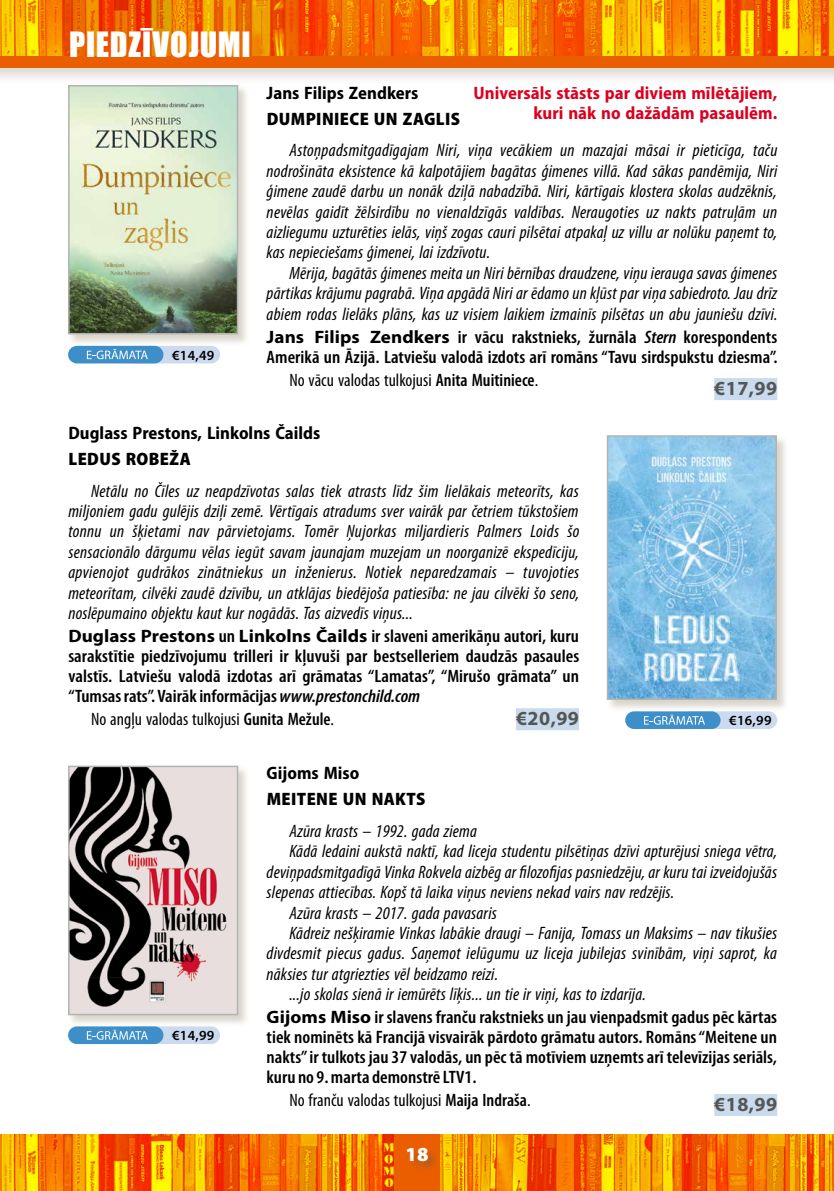
<style>
.page{position:relative;width:834px;height:1191px;background:#fff}
.page>*{position:absolute;margin:0;border:0;box-sizing:border-box;transform-origin:0 0}
.t1{font:32px "Impact";letter-spacing:.025em;color:#fff}
.t2{font:700 20px "Myriad Pro";letter-spacing:.02em;color:#555756}
.t3{font:900 20px "Myriad Pro";color:#fff}
.t4{font:italic condensed 18px/20.4px "Myriad Pro";letter-spacing:.01em;color:#000;text-align:justify}
.t5{font:600 condensed 18px/20px "Myriad Pro";color:#000;text-align:justify;scale:1.06 1}
.t6{font:condensed 18px "Myriad Pro";color:#000}
.t7{font:700 semi-condensed 18px/20.4px "Myriad Pro";color:#dc0020;text-align:right}
.t8{font:700 semi-condensed 18px "Myriad Pro";color:#000}
.t9{font:900 semi-condensed 18px "Myriad Pro";letter-spacing:.02em;color:#000}
.t10{font:600 14px "Myriad Pro";letter-spacing:.02em;color:#000}
.s1{font-weight:700;font-stretch:normal}
.s2{font-style:italic}
.s3{font-weight:600}
</style>
<div class="page">
<svg style="left:0;top:1134px;width:833px;height:57px;background:#f38200"></svg>
<div style="left:394px;top:1134px;width:45px;height:57px;background:#eb5e00"></div>
<div style="left:407px;top:1148px;width:32px;height:24px;background:#715741;opacity:.5"></div>
<svg style="left:0;top:0;width:833px;height:50px;background:#f48600"></svg>
<svg style="left:115px;top:0;width:13px;height:25px"></svg>
<svg style="left:62px;top:0;width:39px;height:50px"></svg>
<svg style="left:136px;top:0;width:35px;height:25px"></svg>
<div style="left:606px;top:435px;width:182px;height:277px;background:#877352;opacity:.3"></div>
<img style="left:609px;top:438px;width:164px;height:259px">
<div style="left:606px;top:435px;width:170px;height:265px;border:2px solid #b1b4b4"></div>
<div style="left:67px;top:84px;width:183px;height:262px;background:#877352;opacity:.3"></div>
<img style="left:71px;top:88px;width:164px;height:243px">
<div style="left:68px;top:85px;width:170px;height:249px;border:2px solid #b1b4b4"></div>
<div style="left:67px;top:765px;width:183px;height:262px;background:#877352;opacity:.3"></div>
<img style="left:71px;top:768px;width:164px;height:244px">
<div style="left:68px;top:765px;width:170px;height:250px;border:2px solid #b1b4b4"></div>
<div style="left:0;top:50px;width:833px;height:36px;background:#715741;opacity:.3"></div>
<div style="left:0;top:57px;width:833px;height:11px;background:#eb5e00"></div>
<div style="left:75px;top:25px;width:192px;height:41px;background:#ee6000;opacity:.7"></div>
<div style="left:125px;top:346px;width:95px;height:17px;background:#cbdaef;border-radius:9px"></div>
<div style="left:68px;top:346px;width:95px;height:17px;background:#3e8fc9;border-radius:9px"></div>
<svg style="left:87px;top:349px;width:61px;height:10px"></svg>
<div style="left:125px;top:1026px;width:95px;height:18px;background:#cbdaef;border-radius:9px"></div>
<div style="left:68px;top:1026px;width:95px;height:18px;background:#3e8fc9;border-radius:9px"></div>
<svg style="left:87px;top:1029px;width:61px;height:10px"></svg>
<div style="left:714px;top:378px;width:63px;height:22px;background:#cadbee"></div>
<div style="left:714px;top:1094px;width:63px;height:22px;background:#cadbee"></div>
<div style="left:681px;top:711px;width:96px;height:18px;background:#cbdaef;border-radius:9px"></div>
<div style="left:625px;top:711px;width:95px;height:18px;background:#3e8fc9;border-radius:9px"></div>
<svg style="left:644px;top:715px;width:60px;height:9px"></svg>
<div style="left:516px;top:708px;width:63px;height:22px;background:#cadbee"></div>
<h1 class="t1" style="left:69px;top:19px;width:183px">PIEDZĪVOJUMI</h1>
<p class="t10" style="left:172px;top:347px;width:44px">€14,49</p>
<p class="t8" style="left:266px;top:82px;width:153px">Jans Filips Zendkers</p>
<p class="t9" style="left:267px;top:108px;width:195px">DUMPINIECE UN ZAGLIS</p>
<p class="t4" style="left:266px;top:141px;width:512px;text-indent:23px">Astoņpadsmitgadīgajam Niri, viņa vecākiem un mazajai māsai ir pieticīga, taču nodrošināta eksistence kā kalpotājiem bagātas ģimenes villā. Kad sākas pandēmija, Niri ģimene zaudē darbu un nonāk dziļā nabadzībā. Niri, kārtīgais klostera skolas audzēknis, nevēlas gaidīt žēlsirdību no vienaldzīgās valdības. Neraugoties uz nakts patruļām un aizliegumu uzturēties ielās, viņš zogas cauri pilsētai atpakaļ uz villu ar nolūku paņemt to, kas nepieciešams ģimenei, lai izdzīvotu.</p>
<p class="t4" style="left:266px;top:263px;width:512px;text-indent:23px">Mērija, bagātās ģimenes meita un Niri bērnības draudzene, viņu ierauga savas ģimenes pārtikas krājumu pagrabā. Viņa apgādā Niri ar ēdamo un kļūst par viņa sabiedroto. Jau drīz abiem rodas lielāks plāns, kas uz visiem laikiem izmainīs pilsētas un abu jauniešu dzīvi.</p>
<p class="t5" style="left:266px;top:327px;width:483px"><span class="s1">Jans Filips Zendkers</span> ir vācu rakstnieks, žurnāla <span class="s2">Stern</span> korespondents<br>Amerikā un Āzijā. Latviešu valodā izdots arī romāns “Tavu sirdspukstu dziesma”.</p>
<p class="t6" style="left:289px;top:370px;width:250px">No vācu valodas tulkojusi <span class="s3">Anita Muitiniece</span>.</p>
<p class="t7" style="left:473px;top:83px;width:305px">Universāls stāsts par diviem mīlētājiem, kuri nāk no dažādām pasaulēm.</p>
<p class="t2" style="left:714px;top:377px;width:64px">€17,99</p>
<p class="t8" style="left:68px;top:423px;width:253px">Duglass Prestons, Linkolns Čailds</p>
<p class="t9" style="left:69px;top:449px;width:124px">LEDUS ROBEŽA</p>
<p class="t4" style="left:68px;top:481px;width:512px;text-indent:23px">Netālu no Čīles uz neapdzīvotas salas tiek atrasts līdz šim lielākais meteorīts, kas miljoniem gadu gulējis dziļi zemē. Vērtīgais atradums sver vairāk par četriem tūkstošiem tonnu un šķietami nav pārvietojams. Tomēr Ņujorkas miljardieris Palmers Loids šo sensacionālo dārgumu vēlas iegūt savam jaunajam muzejam un noorganizē ekspedīciju, apvienojot gudrākos zinātniekus un inženierus. Notiek neparedzamais – tuvojoties meteorītam, cilvēki zaudē dzīvību, un atklājas biedējoša patiesība: ne jau cilvēki šo seno, noslēpumaino objektu kaut kur nogādās. Tas aizvedīs viņus...</p>
<p class="t5" style="left:68px;top:626px;width:483px"><span class="s1">Duglass Prestons</span> un <span class="s1">Linkolns Čailds</span> ir slaveni amerikāņu autori, kuru sarakstītie piedzīvojumu trilleri ir kļuvuši par bestselleriem daudzās pasaules valstīs. Latviešu valodā izdotas arī grāmatas “Lamatas”, “Mirušo grāmata” un “Tumsas rats”. Vairāk informācijas <span class="s2">www.prestonchild.com</span></p>
<p class="t6" style="left:91px;top:709px;width:244px">No angļu valodas tulkojusi <span class="s3">Gunita Mežule</span>.</p>
<p class="t2" style="left:516px;top:707px;width:64px">€20,99</p>
<p class="t10" style="left:729px;top:713px;width:44px">€16,99</p>
<p class="t10" style="left:172px;top:1028px;width:44px">€14,99</p>
<p class="t8" style="left:266px;top:763px;width:94px">Gijoms Miso</p>
<p class="t9" style="left:267px;top:789px;width:160px">MEITENE UN NAKTS</p>
<p class="t4" style="left:289px;top:821px;width:189px">Azūra krasts – 1992. gada ziema</p>
<p class="t4" style="left:289px;top:841px;width:489px">Kādā ledaini aukstā naktī, kad liceja studentu pilsētiņas dzīvi apturējusi sniega vētra,</p>
<p class="t4" style="left:266px;top:862px;width:512px">deviņpadsmitgadīgā Vinka Rokvela aizbēg ar filozofijas pasniedzēju, ar kuru tai izveidojušās</p>
<p class="t4" style="left:266px;top:882px;width:409px">slepenas attiecības. Kopš tā laika viņus neviens nekad vairs nav redzējis.</p>
<p class="t4" style="left:289px;top:903px;width:209px">Azūra krasts – 2017. gada pavasaris</p>
<p class="t4" style="left:289px;top:923px;width:489px">Kādreiz nešķiramie Vinkas labākie draugi – Fanija, Tomass un Maksims – nav tikušies</p>
<p class="t4" style="left:266px;top:943px;width:511px">divdesmit piecus gadus. Saņemot ielūgumu uz liceja jubilejas svinībām, viņi saprot, ka</p>
<p class="t4" style="left:266px;top:964px;width:233px">nāksies tur atgriezties vēl beidzamo reizi.</p>
<p class="t4" style="left:289px;top:984px;width:358px">...jo skolas sienā ir iemūrēts līķis... un tie ir viņi, kas to izdarīja.</p>
<p class="t5" style="left:266px;top:1007px;width:483px"><span class="s1">Gijoms Miso</span> ir slavens franču rakstnieks un jau vienpadsmit gadus pēc kārtas tiek nominēts kā Francijā visvairāk pārdoto grāmatu autors. Romāns “Meitene un nakts” ir tulkots jau 37 valodās, un pēc tā motīviem uzņemts arī televīzijas seriāls, kuru no 9. marta demonstrē LTV1.</p>
<p class="t6" style="left:289px;top:1090px;width:243px">No franču valodas tulkojusi <span class="s3">Maija Indraša</span>.</p>
<p class="t2" style="left:714px;top:1093px;width:64px">€18,99</p>
<p class="t3" style="left:405px;top:1143px;width:24px">18</p>
</div>
